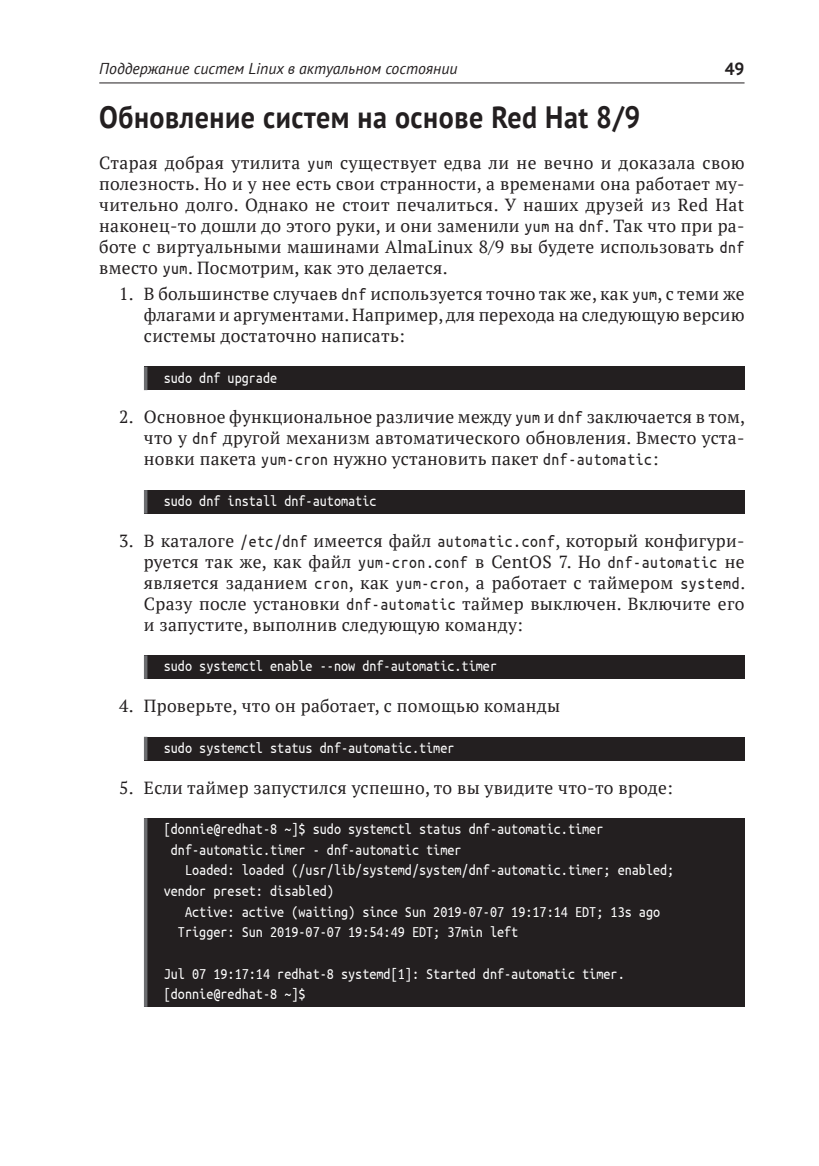
<style>
.page{position:relative;width:819px;height:1166px;background:#fff}
.page>*{position:absolute;margin:0;border:0;box-sizing:border-box;transform-origin:0 0}
.t1{font:700 30.8px "PT Sans";letter-spacing:.02em;color:#231f20;scale:.91 1}
.t2{font:17.5px/21px "PT Serif";letter-spacing:.015em;color:#231f20;text-align:justify}
.t3{font:700 17.5px "PT Sans";color:#231f20}
.t4{font:15.75px/20.7px "Ubuntu Mono";color:#fff;scale:.9 1}
.t5{font:italic 15.75px "PT Sans";color:#231f20}
.s1{font-family:"Ubuntu Mono"}
</style>
<div class="page">
<hr style="left:99px;top:82px;width:645px;height:1px;background:#231f20">
<div style="left:144px;top:367px;width:600px;height:23px;background:#231f20"></div>
<hr style="left:144px;top:367px;width:3px;height:23px;background:#6c6d70">
<div style="left:144px;top:490px;width:600px;height:23px;background:#231f20"></div>
<hr style="left:144px;top:490px;width:3px;height:23px;background:#6c6d70">
<div style="left:144px;top:655px;width:600px;height:24px;background:#231f20"></div>
<hr style="left:144px;top:655px;width:3px;height:24px;background:#6c6d70">
<div style="left:144px;top:737px;width:600px;height:23px;background:#231f20"></div>
<hr style="left:144px;top:737px;width:3px;height:23px;background:#6c6d70">
<div style="left:144px;top:818px;width:600px;height:189px;background:#231f20"></div>
<hr style="left:144px;top:818px;width:3px;height:189px;background:#6c6d70">
<p class="t5" style="left:99px;top:59px;width:360px">Поддержание систем Linux в актуальном состоянии</p>
<p class="t3" style="left:724px;top:58px;width:21px">49</p>
<h1 class="t1" style="left:99px;top:97px;width:596px">Обновление систем на основе Red Hat 8/9</h1>
<p class="t2" style="left:99px;top:152px;width:647px">Старая добрая утилита <span class="s1">yum</span> существует едва ли не вечно и доказала свою полезность. Но и у нее есть свои странности, а временами она работает му&shy;чительно долго. Однако не стоит печалиться. У наших друзей из Red Hat наконец-то дошли до этого руки, и они заменили <span class="s1">yum</span> на <span class="s1">dnf</span>. Так что при ра&shy;боте с виртуальными машинами AlmaLinux 8/9 вы будете использовать <span class="s1">dnf </span>вместо <span class="s1">yum</span>. Посмотрим, как это делается.</p>
<p class="t2" style="left:144px;top:283px;width:602px;text-indent:-25px">1. В большинстве случаев <span class="s1">dnf</span> используется точно так же, как <span class="s1">yum</span>, с теми же флагами и аргументами. Например, для перехода на следующую версию системы достаточно написать:</p>
<p class="t4" style="left:164px;top:367px;width:128px">sudo dnf upgrade</p>
<p class="t2" style="left:144px;top:406px;width:602px;text-indent:-25px">2. Основное функциональное различие между <span class="s1">yum</span> и <span class="s1">dnf</span> заключается в том, что у <span class="s1">dnf</span> другой механизм автоматического обновления. Вместо уста&shy;новки пакета <span class="s1">yum-cron</span> нужно установить пакет <span class="s1">dnf-automatic</span>:</p>
<p class="t4" style="left:164px;top:490px;width:238px">sudo dnf install dnf-automatic</p>
<p class="t2" style="left:144px;top:530px;width:602px;text-indent:-25px">3. В каталоге <span class="s1">/etc/dnf</span> имеется файл <span class="s1">automatic.conf</span>, который конфигури&shy;руется так же, как файл <span class="s1">yum-cron.conf</span> в CentOS 7. Но <span class="s1">dnf-automatic</span> не является заданием <span class="s1">cron</span>, как <span class="s1">yum-cron</span>, а работает с таймером <span class="s1">systemd</span>.<br>Сразу после установки <span class="s1">dnf-automatic</span> таймер выключен. Включите его и запустите, выполнив следующую команду:</p>
<p class="t4" style="left:164px;top:656px;width:372px">sudo systemctl enable --now dnf-automatic.timer</p>
<p class="t2" style="left:119px;top:695px;width:442px">4. Проверьте, что он работает, с помощью команды</p>
<p class="t4" style="left:164px;top:737px;width:324px">sudo systemctl status dnf-automatic.timer</p>
<p class="t2" style="left:119px;top:776px;width:555px">5. Если таймер запустился успешно, то вы увидите что-то вроде:</p>
<p class="t4" style="left:171px;top:818px;width:482px;text-indent:-7px">[donnie@redhat-8 ~]$ sudo systemctl status dnf-automatic.timer dnf-automatic.timer - dnf-automatic timer</p>
<p class="t4" style="left:164px;top:860px;width:569px;text-indent:21px">Loaded: loaded (/usr/lib/systemd/system/dnf-automatic.timer; enabled; vendor preset: disabled)</p>
<p class="t4" style="left:178px;top:901px;width:537px;text-indent:7px">Active: active (waiting) since Sun 2019-07-07 19:17:14 EDT; 13s ago<br>Trigger: Sun 2019-07-07 19:54:49 EDT; 37min left</p>
<p class="t4" style="left:164px;top:963px;width:513px">Jul 07 19:17:14 redhat-8 systemd[1]: Started dnf-automatic timer. [donnie@redhat-8 ~]$</p>
</div>
